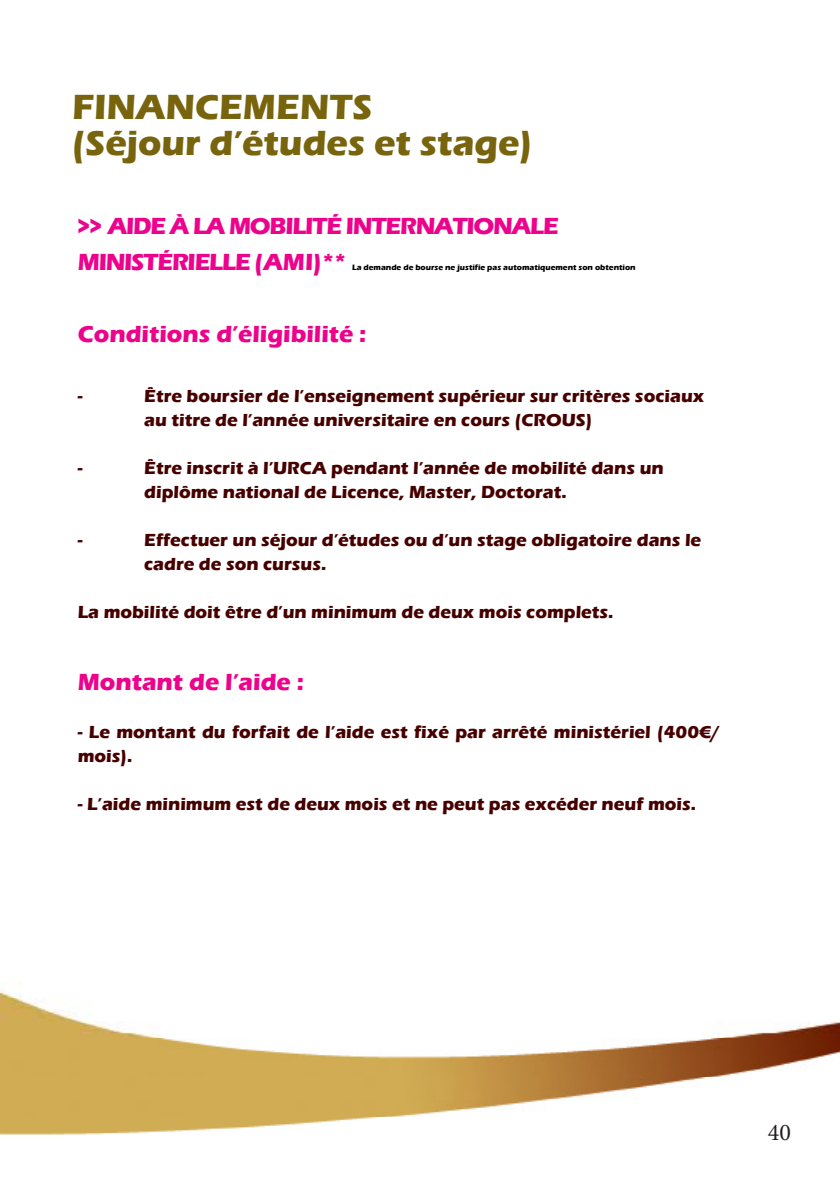
<style>
.page{position:relative;width:840px;height:1191px;background:#fff}
.page>*{position:absolute;margin:0;border:0;box-sizing:border-box;transform-origin:0 0}
.Titre{font:700 36px "Eras ITC";color:#78640c}
.texte{font:700 24px "Eras ITC";letter-spacing:-.05em;color:#ed028c}
.texte-2{font:700 24px "Eras ITC";color:#ed028c}
.t1{font:24px "Minion Pro";color:#231f20}
.texte-3{font:700 18px/24px "Eras ITC";color:#470000}
.texte-4{font:700 8px "Eras ITC";color:#000}
</style>
<div class="page">
<img style="left:0;top:990px;width:839px;height:145px">
<p class="Titre" style="left:72px;top:86px;width:301px">FINANCEMENTS</p>
<p class="Titre" style="left:72px;top:122px;width:462px">(Séjour d’études et stage)</p>
<p class="texte" style="left:78px;top:212px;width:482px">&gt;&gt; AIDE À LA MOBILITÉ INTERNATIONALE</p>
<p class="texte" style="left:78px;top:248px;width:270px">MINISTÉRIELLE (AMI)**</p>
<p class="texte-4" style="left:352px;top:262px;width:285px">La demande de bourse ne justifie pas automatiquement son obtention</p>
<p class="texte-2" style="left:78px;top:320px;width:290px">Conditions d’éligibilité :</p>
<p class="texte-3" style="left:78px;top:384px;width:6px">-</p>
<p class="texte-3" style="left:144px;top:384px;width:561px">Être boursier de l’enseignement supérieur sur critères sociaux au titre de l’année universitaire en cours (CROUS)</p>
<p class="texte-3" style="left:78px;top:456px;width:6px">-</p>
<p class="texte-3" style="left:144px;top:456px;width:521px">Être inscrit à l’URCA pendant l’année de mobilité dans un</p>
<p class="texte-3" style="left:144px;top:480px;width:424px">diplôme national de Licence, Master, Doctorat.</p>
<p class="texte-3" style="left:78px;top:528px;width:6px">-</p>
<p class="texte-3" style="left:144px;top:528px;width:558px">Effectuer un séjour d’études ou d’un stage obligatoire dans le cadre de son cursus.</p>
<p class="texte-3" style="left:78px;top:600px;width:537px">La mobilité doit être d’un minimum de deux mois complets.</p>
<p class="texte-2" style="left:78px;top:668px;width:227px">Montant de l’aide :</p>
<p class="texte-3" style="left:78px;top:720px;width:642px">- Le montant du forfait de l’aide est fixé par arrêté ministériel (400€/ mois).</p>
<p class="texte-3" style="left:78px;top:792px;width:619px">- L’aide minimum est de deux mois et ne peut pas excéder neuf mois.</p>
<p class="t1" style="left:767px;top:1116px;width:25px">40</p>
</div>
